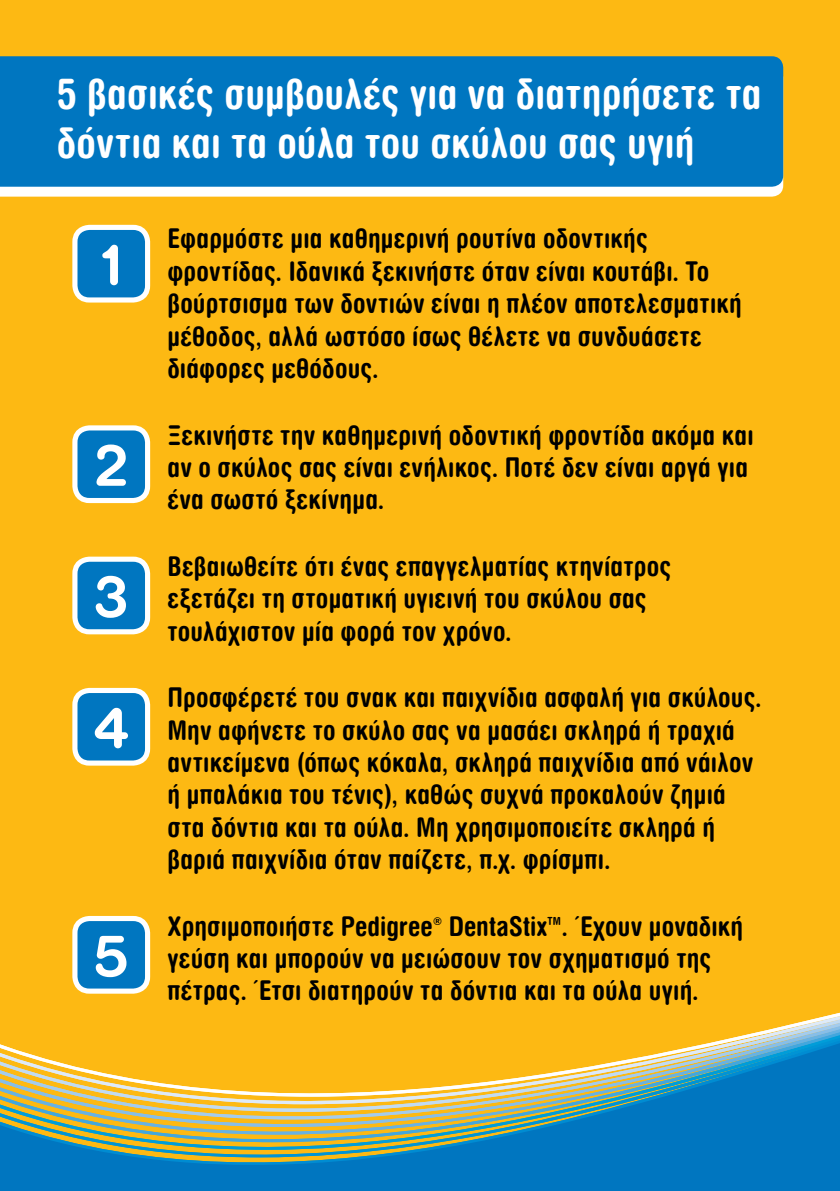
<style>
.page{position:relative;width:840px;height:1191px;background:#fff}
.page>*{position:absolute;margin:0;border:0;box-sizing:border-box;transform-origin:0 0}
.t1{font:700 54.6px "Pedigree";color:#fff}
.t2{font:700 42px/49.2px "CF Smooth Cond";letter-spacing:.005em;color:#fff}
.t3{font:700 27px/32.4px "CF Smooth Cond";letter-spacing:.005em;color:#000}
.t4{font:700 11px "CF Smooth Cond";color:#000}
</style>
<div class="page">
<div style="left:0;top:0;width:839px;height:1191px;background:#fdb913"></div>
<svg style="left:0;top:187px;width:782px;height:10px;background:#fefcf5"></svg>
<div style="left:0;top:56px;width:782px;height:131px;background:#0076c0"></div>
<div style="left:75px;top:227px;width:72px;height:73px;background:#0076c0;border-radius:15px"></div>
<div style="left:72px;top:225px;width:78px;height:77px;border:5px solid #fff;border-radius:15px"></div>
<div style="left:75px;top:428px;width:72px;height:72px;background:#0076c0;border-radius:15px"></div>
<div style="left:72px;top:425px;width:78px;height:78px;border:5px solid #fff;border-radius:15px"></div>
<div style="left:75px;top:559px;width:72px;height:73px;background:#0076c0;border-radius:15px"></div>
<div style="left:72px;top:556px;width:78px;height:78px;border:5px solid #fff;border-radius:15px"></div>
<div style="left:75px;top:690px;width:72px;height:73px;background:#0076c0;border-radius:15px"></div>
<div style="left:72px;top:688px;width:78px;height:77px;border:5px solid #fff;border-radius:15px"></div>
<div style="left:0;top:1182px;width:839px;height:8px;background:#0076c0"></div>
<div style="left:0;top:1175px;width:839px;height:7px;background:#0076c0"></div>
<div style="left:0;top:1167px;width:839px;height:8px;background:#0076c0"></div>
<svg style="left:0;top:1159px;width:839px;height:8px;background:#0c7ab8"></svg>
<svg style="left:0;top:1151px;width:839px;height:8px;fill:#0076c0"></svg>
<svg style="left:0;top:916px;width:839px;height:235px"></svg>
<h2 class="t2" style="left:57px;top:69px;width:706px">5 βασικές συμβουλές για να διατηρήσετε τα δόντια και τα ούλα του σκύλου σας υγιή</h2>
<h1 class="t1" style="left:103px;top:226px;width:18px">1</h1>
<h1 class="t1" style="left:95px;top:427px;width:33px">2</h1>
<h1 class="t1" style="left:95px;top:558px;width:34px">3</h1>
<h1 class="t1" style="left:94px;top:689px;width:35px">4</h1>
<h1 class="t1" style="left:95px;top:917px;width:35px">5</h1>
<p class="t3" style="left:167px;top:223px;width:575px">Εφαρμόστε μια καθημερινή ρουτίνα οδοντικής φροντίδας. Ιδανικά ξεκινήστε όταν είναι κουτάβι. Το βούρτσισμα των δοντιών είναι η πλέον αποτελεσματική μέθοδος, αλλά ωστόσο ίσως θέλετε να συνδυάσετε διάφορες μεθόδους.</p>
<p class="t3" style="left:167px;top:419px;width:587px">Ξεκινήστε την καθημερινή οδοντική φροντίδα ακόμα και αν ο σκύλος σας είναι ενήλικος. Ποτέ δεν είναι αργά για ένα σωστό ξεκίνημα.</p>
<p class="t3" style="left:167px;top:550px;width:505px">Βεβαιωθείτε ότι ένας επαγγελματίας κτηνίατρος εξετάζει τη στοματική υγιεινή του σκύλου σας τουλάχιστον μία φορά τον χρόνο.</p>
<p class="t3" style="left:167px;top:681px;width:595px">Προσφέρετέ του σνακ και παιχνίδια ασφαλή για σκύλους.<br>Μην αφήνετε το σκύλο σας να μασάει σκληρά ή τραχιά αντικείμενα (όπως κόκαλα, σκληρά παιχνίδια από νάιλον ή μπαλάκια του τένις), καθώς συχνά προκαλούν ζημιά στα δόντια και τα ούλα. Μη χρησιμοποιείτε σκληρά ή βαριά παιχνίδια όταν παίζετε, π.χ. φρίσμπι.</p>
<p class="t3" style="left:167px;top:910px;width:577px;text-indent:394px">. Έχουν μοναδική γεύση και μπορούν να μειώσουν τον σχηματισμό της πέτρας. Έτσι διατηρούν τα δόντια και τα ούλα υγιή.</p>
<p class="t3" style="left:167px;top:910px;width:267px">Χρησιμοποιήστε Pedigree</p>
<p class="t4" style="left:433px;top:915px;width:10px">®</p>
<p class="t3" style="left:448px;top:910px;width:100px">DentaStix</p>
<p class="t4" style="left:547px;top:915px;width:15px">TM</p>
</div>
